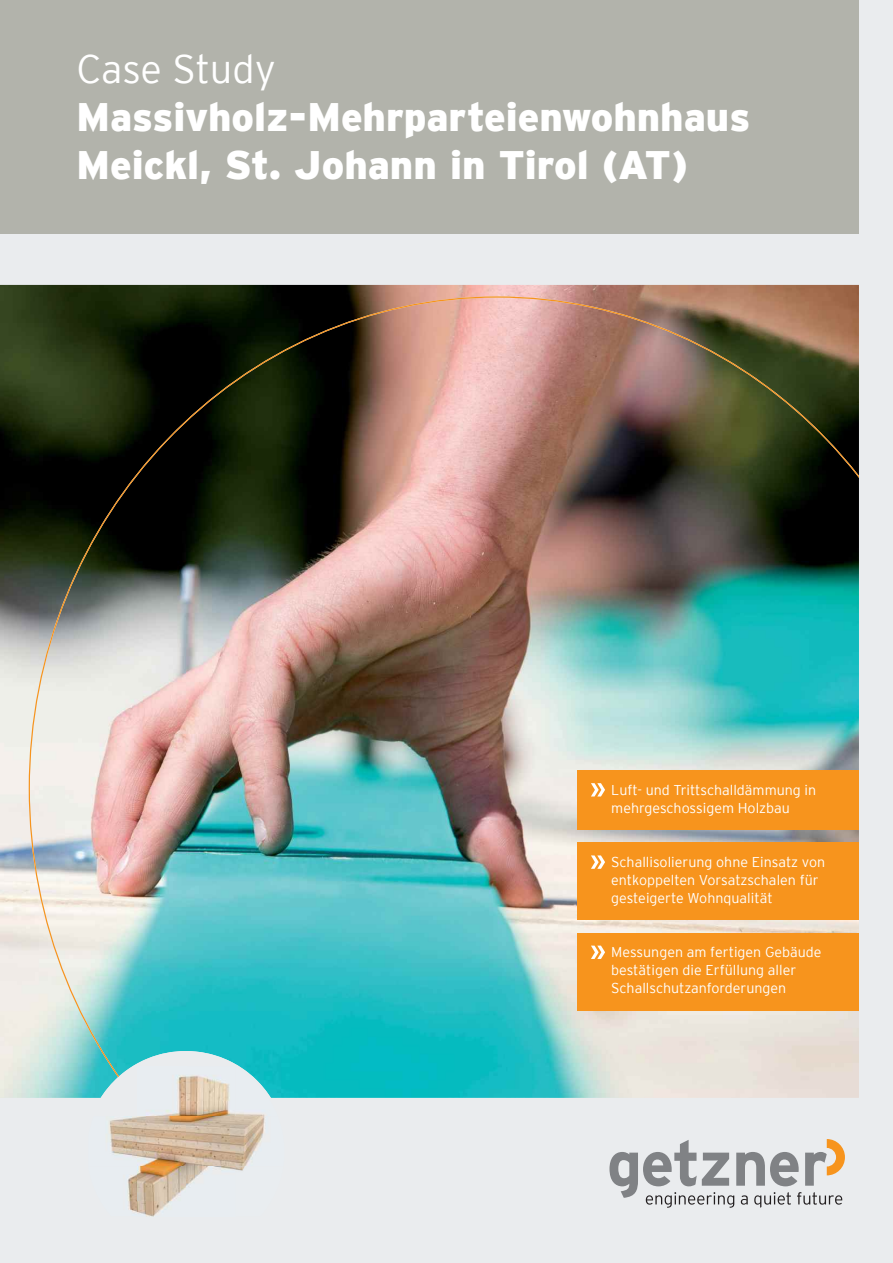
<style>
.page{position:relative;width:893px;height:1263px;background:#eaecee}
.page>*{position:absolute;margin:0;border:0;box-sizing:border-box;transform-origin:0 0}
.t1{font:900 39.75px/48px "Interstate";color:#fff}
.t2{font:300 39.75px "Interstate";letter-spacing:-.01em;color:#fff}
.t3{font:300 14.25px/18px "Interstate";color:#fff}
</style>
<div class="page">
<img style="left:0;top:285px;width:859px;height:813px">
<div style="left:0;top:0;width:859px;height:234px;background:#b2b3ab"></div>
<svg style="left:609px;top:1139px;width:236px;height:69px"></svg>
<img style="left:29px;top:296px;width:830px;height:802px">
<div style="left:85px;top:1051px;width:201px;height:201px;background:#eaecee;border-radius:50%"></div>
<img style="left:94px;top:1066px;width:184px;height:50px">
<img style="left:109px;top:1116px;width:156px;height:100px">
<h1 class="t2" style="left:77px;top:48px;width:201px">Case Study</h1>
<h1 class="t1" style="left:77px;top:96px;width:675px">Massivholz-Mehrparteienwohnhaus<br>Meickl, St. Johann in Tirol (AT)</h1>
<p class="t3" style="left:611px;top:781px;width:206px">Luft- und Trittschalldämmung in mehrgeschossigem Holzbau</p>
<p class="t3" style="left:611px;top:853px;width:215px">Schallisolierung ohne Einsatz von entkoppelten Vorsatzschalen für gesteigerte Wohnqualität</p>
<p class="t3" style="left:611px;top:943px;width:212px">Messungen am fertigen Gebäude bestätigen die Erfüllung aller<br>Schallschutzanforderungen</p>
</div>
